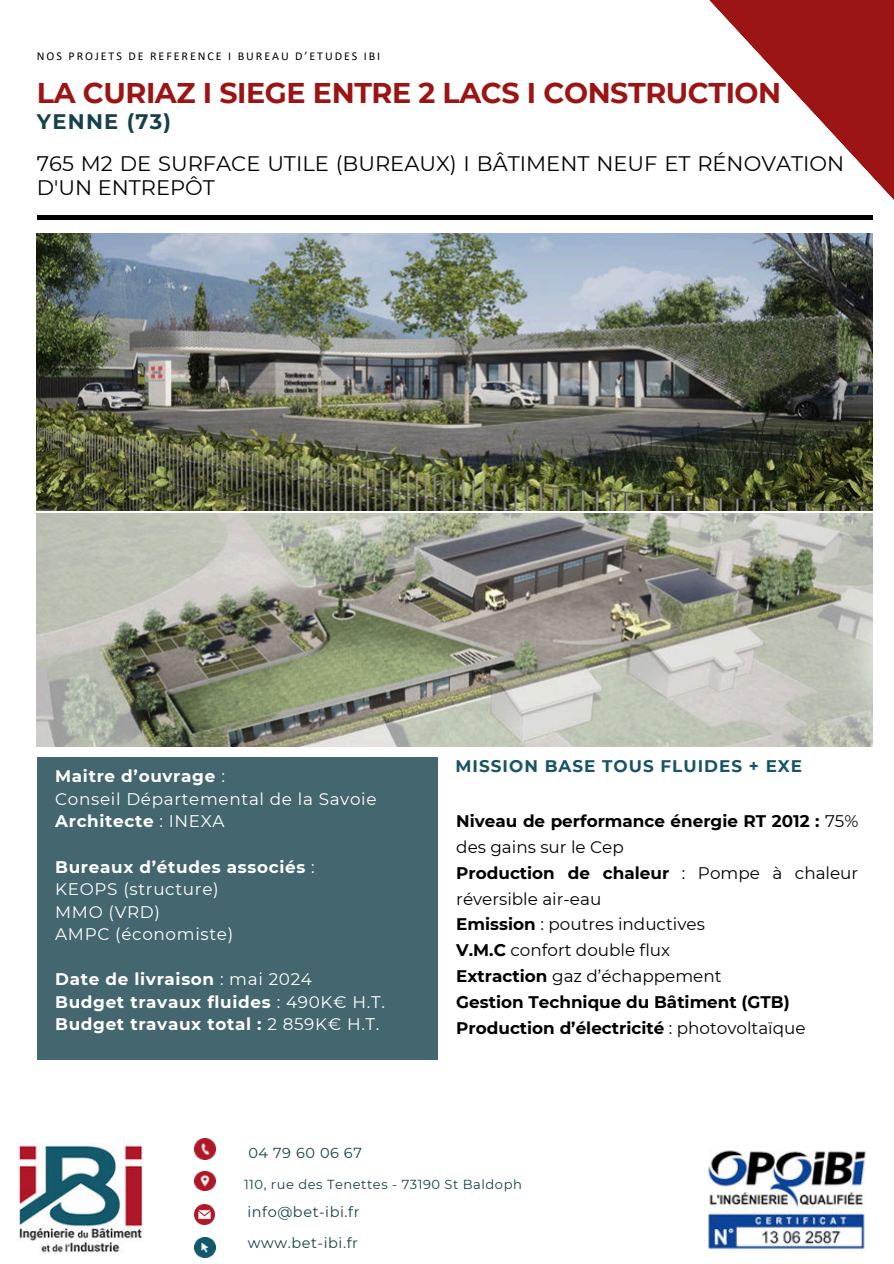
<style>
.page{position:relative;width:894px;height:1264px;background:#fff}
.page>*{position:absolute;margin:0;border:0;box-sizing:border-box;transform-origin:0 0}
.t1{font:700 28.5px "Montserrat";letter-spacing:-.015em;color:#9d1414}
.t2{font:21px/23.7px "Montserrat";color:#000}
.t3{font:700 21px "Montserrat";letter-spacing:.06em;color:#16404b}
.t4{font:700 16.8px/25.8px "Montserrat";color:#000}
.t5{font:16.8px/22.5px "Montserrat";letter-spacing:.04em;color:#fff}
.t6{font:700 16.8px/22.5px "Montserrat";letter-spacing:.04em;color:#fff}
.t7{font:700 16.8px "Montserrat";letter-spacing:.06em;color:#195464}
.t8{font:14.55px/30.9px "Montserrat";letter-spacing:.04em;color:#16404b}
.t9{font:13.05px "Montserrat";letter-spacing:.04em;color:#16404b}
.t10{font:12px "Calibri";letter-spacing:.16em;color:#000}
.s1{font-weight:700}
.s2{font-weight:400}
</style>
<div class="page">
<div style="left:37px;top:756px;width:400px;height:303px;background:#44666f"></div>
<img style="left:37px;top:234px;width:835px;height:276px">
<img style="left:37px;top:513px;width:835px;height:233px">
<img style="left:195px;top:1138px;width:20px;height:21px">
<img style="left:195px;top:1204px;width:19px;height:20px">
<img style="left:195px;top:1237px;width:20px;height:20px">
<img style="left:195px;top:1171px;width:20px;height:19px">
<img style="left:17px;top:1142px;width:126px;height:111px">
<img style="left:708px;top:1150px;width:158px;height:102px">
<svg style="left:700px;top:0;width:193px;height:238px"></svg>
<div style="left:37px;top:215px;width:835px;height:5px;background:#000"></div>
<p class="t10" style="left:37px;top:48px;width:345px">NOS PROJETS DE REFERENCE I BUREAU D’ETUDES IBI</p>
<h1 class="t1" style="left:37px;top:72px;width:745px">LA CURIAZ I SIEGE ENTRE 2 LACS I CONSTRUCTION</h1>
<p class="t3" style="left:37px;top:106px;width:135px">YENNE (73)</p>
<p class="t2" style="left:37px;top:151px;width:808px">765 M2 DE SURFACE UTILE (BUREAUX) I BÂTIMENT NEUF ET RÉNOVATION<br>D'UN ENTREPÔT</p>
<p class="t5" style="left:55px;top:764px;width:323px"><span class="s1">Maitre d’ouvrage</span> :<br>Conseil Départemental de la Savoie<br><span class="s1">Architecte</span> : INEXA</p>
<p class="t5" style="left:55px;top:854px;width:261px"><span class="s1">Bureaux d’études associés</span> :<br>KEOPS (structure)<br>MMO (VRD)<br>AMPC (économiste)</p>
<p class="t6" style="left:55px;top:967px;width:331px">Date de livraison <span class="s2">: mai 2024<br></span>Budget travaux fluides <span class="s2">: 490K€ H.T.<br></span>Budget travaux total : <span class="s2">2 859K€ H.T.</span></p>
<p class="t7" style="left:455px;top:754px;width:348px">MISSION BASE TOUS FLUIDES + EXE</p>
<p class="t4" style="left:456px;top:807px;width:403px">Niveau de performance énergie RT 2012 : <span class="s2">75% des gains sur le Cep<br></span>Production de chaleur <span class="s2">: Pompe à chaleur réversible air-eau<br></span>Emission <span class="s2">: poutres inductives<br></span>V.M.C <span class="s2">confort double flux<br></span>Extraction <span class="s2">gaz d’échappement<br></span>Gestion Technique du Bâtiment (GTB)<br>Production d’électricité <span class="s2">: photovoltaïque</span></p>
<p class="t8" style="left:248px;top:1136px;width:115px">04 79 60 06 67</p>
<p class="t9" style="left:244px;top:1175px;width:279px">110, rue des Tenettes - 73190 St Baldoph</p>
<p class="t8" style="left:247px;top:1195px;width:114px">info@bet-ibi.fr www.bet-ibi.fr</p>
</div>
